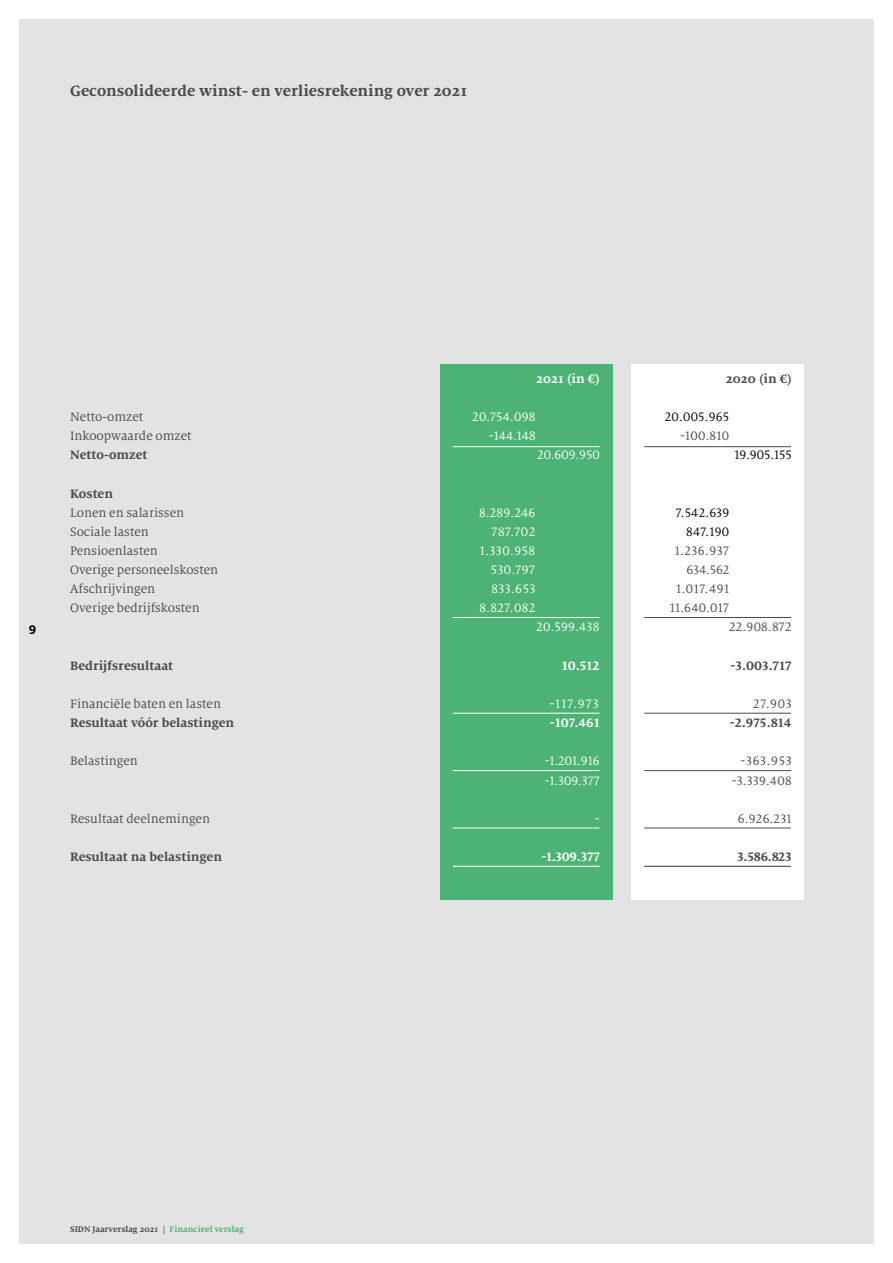
<style>
.page{position:relative;width:893px;height:1263px;background:#fff}
.page>*{position:absolute;margin:0;border:0;box-sizing:border-box;transform-origin:0 0}
.t1{font:700 16.5px "Milo Serif OT";color:#4a4a49}
.t2{font:13.5px "Milo Serif OT";color:#4a4a49}
.t3{font:700 13.5px "Milo Serif OT";color:#4a4a49}
.t4{font:13.5px "Milo Serif OT";letter-spacing:.02em;color:#fff}
.t5{font:13.5px "Milo Serif OT";letter-spacing:.02em;color:#000}
.t6{font:700 13.5px "Milo Serif OT";color:#fff}
.t7{font:700 13.5px "Milo OT";color:#000}
.t8{font:700 9px "Milo Serif OT";color:#4a4a49}
.s1{color:#4db374}
</style>
<div class="page">
<div style="left:19px;top:19px;width:855px;height:1225px;background:#e3e3e3"></div>
<div style="left:440px;top:364px;width:172px;height:535px;background:#4db374"></div>
<div style="left:631px;top:364px;width:173px;height:535px;background:#fff"></div>
<hr style="left:453px;top:828px;width:147px;height:1px;background:#fff">
<hr style="left:644px;top:713px;width:147px;height:1px;background:#4a4a49">
<hr style="left:644px;top:828px;width:147px;height:1px;background:#4a4a49">
<hr style="left:453px;top:866px;width:147px;height:1px;background:#fff">
<hr style="left:644px;top:866px;width:147px;height:1px;background:#4a4a49">
<hr style="left:453px;top:617px;width:147px;height:1px;background:#fff">
<hr style="left:453px;top:446px;width:147px;height:1px;background:#fff">
<hr style="left:644px;top:617px;width:147px;height:1px;background:#4a4a49">
<hr style="left:644px;top:446px;width:147px;height:1px;background:#4a4a49">
<hr style="left:453px;top:713px;width:147px;height:1px;background:#fff">
<hr style="left:644px;top:770px;width:147px;height:1px;background:#4a4a49">
<hr style="left:453px;top:770px;width:147px;height:1px;background:#fff">
<p class="t1" style="left:70px;top:81px;width:399px">Geconsolideerde winst- en verliesrekening over 2021</p>
<p class="t7" style="left:29px;top:619px;width:9px">9</p>
<p class="t6" style="left:536px;top:371px;width:65px">2021 (in €)</p>
<p class="t3" style="left:726px;top:371px;width:67px">2020 (in €)</p>
<p class="t2" style="left:70px;top:410px;width:75px">Netto-omzet</p>
<p class="t4" style="left:472px;top:410px;width:65px">20.754.098</p>
<p class="t5" style="left:665px;top:410px;width:66px">20.005.965</p>
<p class="t2" style="left:70px;top:429px;width:123px">Inkoopwaarde omzet</p>
<p class="t4" style="left:489px;top:429px;width:48px">-144.148</p>
<p class="t2" style="left:680px;top:429px;width:51px">-100.810</p>
<p class="t3" style="left:70px;top:447px;width:79px">Netto-omzet</p>
<p class="t4" style="left:537px;top:448px;width:64px">20.609.950</p>
<p class="t5" style="left:734px;top:448px;width:59px">19.905.155</p>
<p class="t3" style="left:70px;top:486px;width:44px">Kosten</p>
<p class="t2" style="left:70px;top:505px;width:116px">Lonen en salarissen</p>
<p class="t4" style="left:479px;top:505px;width:58px">8.289.246</p>
<p class="t5" style="left:676px;top:505px;width:55px">7.542.639</p>
<p class="t2" style="left:70px;top:524px;width:80px">Sociale lasten</p>
<p class="t4" style="left:491px;top:524px;width:45px">787.702</p>
<p class="t5" style="left:686px;top:524px;width:44px">847.190</p>
<p class="t2" style="left:70px;top:544px;width:89px">Pensioenlasten</p>
<p class="t4" style="left:480px;top:544px;width:57px">1.330.958</p>
<p class="t2" style="left:675px;top:544px;width:56px">1.236.937</p>
<p class="t2" style="left:70px;top:563px;width:150px">Overige personeelskosten</p>
<p class="t4" style="left:491px;top:563px;width:46px">530.797</p>
<p class="t2" style="left:687px;top:563px;width:44px">634.562</p>
<p class="t2" style="left:70px;top:582px;width:87px">Afschrijvingen</p>
<p class="t4" style="left:492px;top:582px;width:45px">833.653</p>
<p class="t2" style="left:676px;top:582px;width:55px">1.017.491</p>
<p class="t2" style="left:70px;top:601px;width:131px">Overige bedrijfskosten</p>
<p class="t4" style="left:479px;top:601px;width:57px">8.827.082</p>
<p class="t2" style="left:670px;top:601px;width:61px">11.640.017</p>
<p class="t4" style="left:536px;top:620px;width:65px">20.599.438</p>
<p class="t2" style="left:729px;top:620px;width:64px">22.908.872</p>
<p class="t3" style="left:70px;top:658px;width:105px">Bedrijfsresultaat</p>
<p class="t6" style="left:562px;top:658px;width:39px">10.512</p>
<p class="t3" style="left:731px;top:658px;width:63px">-3.003.717</p>
<p class="t2" style="left:70px;top:697px;width:152px">Financiële baten en lasten</p>
<p class="t4" style="left:549px;top:697px;width:51px">-117.973</p>
<p class="t2" style="left:753px;top:697px;width:40px">27.903</p>
<p class="t3" style="left:70px;top:715px;width:166px">Resultaat vóór belastingen</p>
<p class="t6" style="left:550px;top:715px;width:51px">-107.461</p>
<p class="t3" style="left:730px;top:715px;width:63px">-2.975.814</p>
<p class="t2" style="left:70px;top:754px;width:69px">Belastingen</p>
<p class="t4" style="left:545px;top:754px;width:56px">-1.201.916</p>
<p class="t2" style="left:740px;top:754px;width:53px">-363.953</p>
<p class="t4" style="left:545px;top:773px;width:56px">-1.309.377</p>
<p class="t2" style="left:732px;top:773px;width:61px">-3.339.408</p>
<p class="t2" style="left:70px;top:811px;width:141px">Resultaat deelnemingen</p>
<p class="t4" style="left:595px;top:811px;width:6px">-</p>
<p class="t2" style="left:738px;top:811px;width:55px">6.926.231</p>
<p class="t3" style="left:70px;top:849px;width:153px">Resultaat na belastingen</p>
<p class="t6" style="left:541px;top:849px;width:60px">-1.309.377</p>
<p class="t3" style="left:737px;top:849px;width:56px">3.586.823</p>
<p class="t8" style="left:70px;top:1224px;width:175px">SIDN Jaarverslag 2021 | <span class="s1">Financieel verslag</span></p>
</div>
